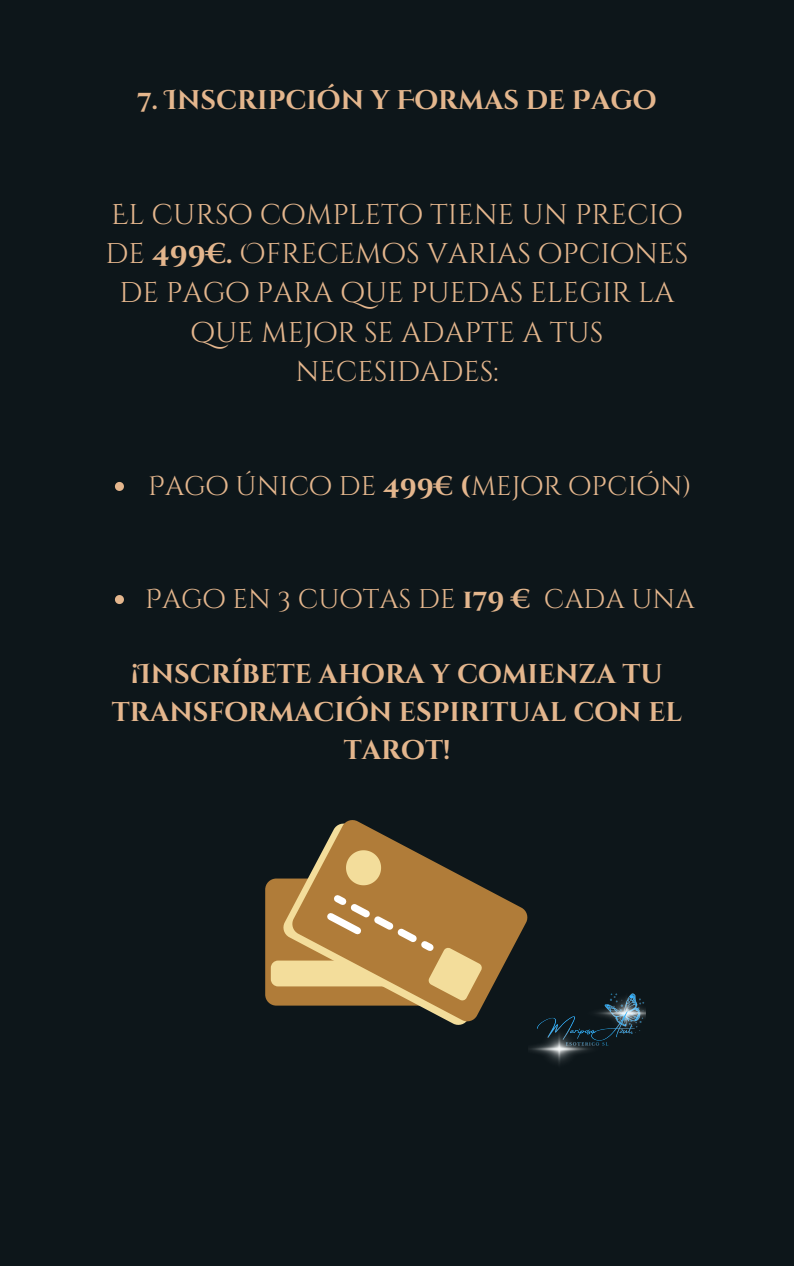
<style>
.page{position:relative;width:794px;height:1266px;background:#fff}
.page>*{position:absolute;margin:0;border:0;box-sizing:border-box;transform-origin:0 0}
.t1{font:28.5px/39.4px "Cinzel Decorative";color:#e4b68d;text-align:center}
.t2{font:700 27px/37.7px "Cinzel Decorative";color:#e4b68d;text-align:center}
.t3{font:27px "Cinzel Decorative";color:#e4b68d}
.s1{font-weight:700}
</style>
<div class="page">
<div style="left:0;top:0;width:793px;height:1266px;background:#0d161a"></div>
<svg style="left:115px;top:482px;width:9px;height:9px"></svg>
<svg style="left:115px;top:595px;width:9px;height:9px"></svg>
<div style="left:265px;top:878px;width:207px;height:127px;background:#b07c39;border-radius:11px"></div>
<div style="left:271px;top:960px;width:195px;height:26px;background:#f3dd9b;border-radius:7px"></div>
<svg style="left:290px;top:820px;width:238px;height:203px"></svg>
<svg style="left:321px;top:850px;width:161px;height:151px"></svg>
<img style="left:528px;top:993px;width:117px;height:72px">
<h1 class="t2" style="left:137px;top:82px;width:520px">7. INSCRIPCIÓN Y FORMAS DE PAGO</h1>
<p class="t1" style="left:106px;top:195px;width:584px">EL CURSO COMPLETO TIENE UN PRECIO<br>DE <span class="s1">499€.</span> OFRECEMOS VARIAS OPCIONES<br>DE PAGO PARA QUE PUEDAS ELEGIR LA<br>QUE MEJOR SE ADAPTE A TUS<br>NECESIDADES:</p>
<p class="t3" style="left:148px;top:468px;width:544px">PAGO ÚNICO DE <span class="s1">499€ (</span>MEJOR OPCIÓN)</p>
<p class="t3" style="left:145px;top:581px;width:550px">PAGO EN 3 CUOTAS DE <span class="s1">179 €</span> CADA UNA</p>
<h1 class="t2" style="left:112px;top:656px;width:571px">¡INSCRÍBETE AHORA Y COMIENZA TU<br>TRANSFORMACIÓN ESPIRITUAL CON EL<br>TAROT!</h1>
</div>
